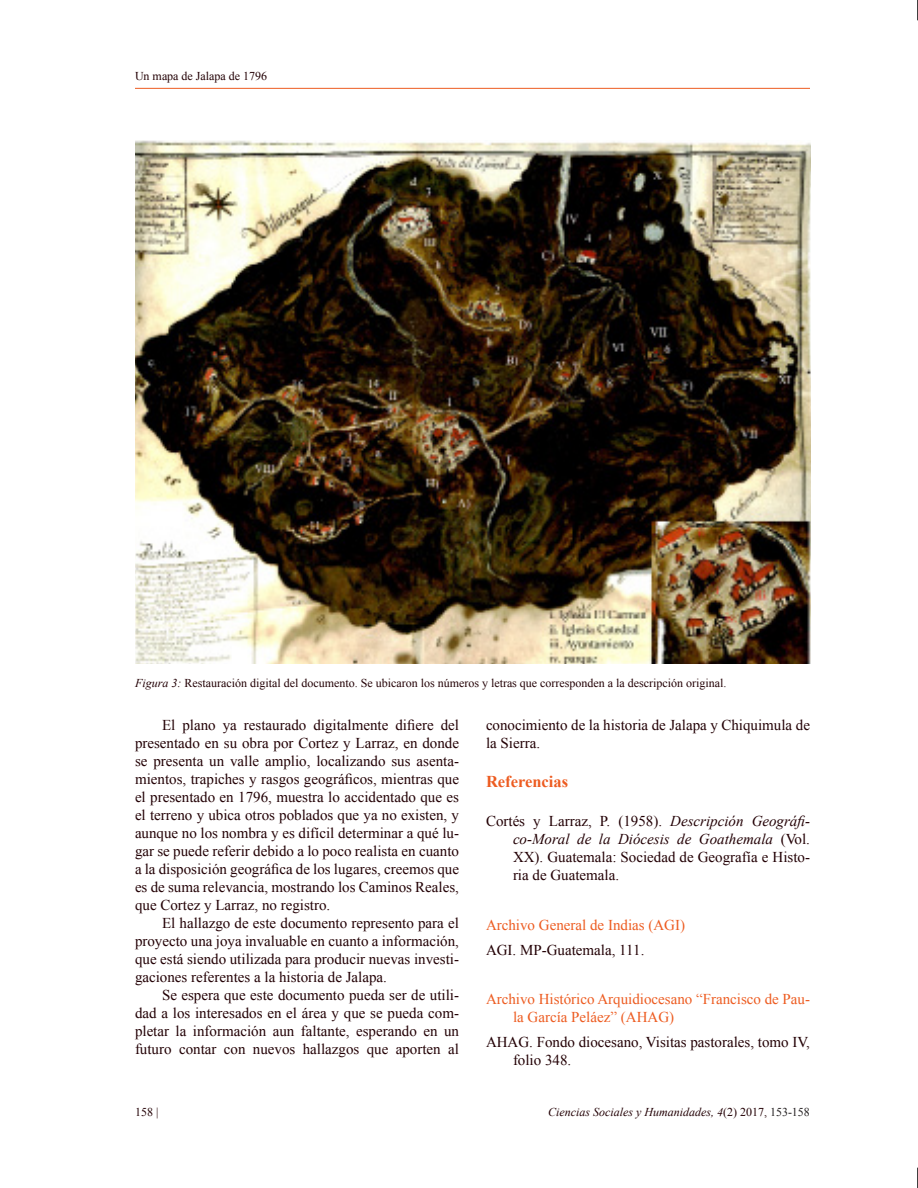
<style>
.page{position:relative;width:918px;height:1188px;background:#fff}
.page>*{position:absolute;margin:0;border:0;box-sizing:border-box;transform-origin:0 0}
.subtitulos_naranja{font:700 16.5px "Times New Roman";color:#ed5c21}
.Cuerpo_de_Texto{font:15px/18px "Times New Roman";color:#230005;text-align:justify}
.referencias{font:15px/18px "Times New Roman";color:#230005;text-align:justify}
.referencias-2{font:15px/18px "Times New Roman";color:#ed5c21}
.pie_de_foto{font:12px "Times New Roman";color:#230005}
.t1{font:italic 12px "Times New Roman";color:#230005}
.s1{font-style:italic}
.s2{font-style:normal}
.s3{font-style:normal;color:#231f20}
</style>
<div class="page">
<hr style="left:135px;top:88px;width:675px;height:1px;background:#ed5c21">
<svg style="left:917px;top:0;width:1px;height:20px"></svg>
<svg style="left:917px;top:1168px;width:1px;height:20px"></svg>
<img style="left:135px;top:141px;width:675px;height:523px">
<p class="pie_de_foto" style="left:135px;top:68px;width:134px">Un mapa de Jalapa de 1796</p>
<p class="pie_de_foto" style="left:135px;top:675px;width:593px"><span class="s1">Figura 3:</span> Restauración digital del documento. Se ubicaron los números y letras que corresponden a la descripción original.</p>
<p class="Cuerpo_de_Texto" style="left:135px;top:716px;width:326px;text-indent:27px">El plano ya restaurado digitalmente difiere del presentado en su obra por Cortez y Larraz, en donde se presenta un valle amplio, localizando sus asenta&shy;mientos, trapiches y rasgos geográficos, mientras que el presentado en 1796, muestra lo accidentado que es el terreno y ubica otros poblados que ya no existen, y aunque no los nombra y es difícil determinar a qué lu&shy;gar se puede referir debido a lo poco realista en cuanto a la disposición geográfica de los lugares, creemos que es de suma relevancia, mostrando los Caminos Reales, que Cortez y Larraz, no registro.</p>
<p class="Cuerpo_de_Texto" style="left:135px;top:914px;width:326px;text-indent:27px">El hallazgo de este documento represento para el proyecto una joya invaluable en cuanto a información, que está siendo utilizada para producir nuevas investi&shy;gaciones referentes a la historia de Jalapa.</p>
<p class="Cuerpo_de_Texto" style="left:135px;top:986px;width:326px;text-indent:27px">Se espera que este documento pueda ser de utili&shy;dad a los interesados en el área y que se pueda com&shy;pletar la información aun faltante, esperando en un futuro contar con nuevos hallazgos que aporten al</p>
<p class="Cuerpo_de_Texto" style="left:486px;top:716px;width:326px">conocimiento de la historia de Jalapa y Chiquimula de la Sierra.</p>
<p class="subtitulos_naranja" style="left:486px;top:770px;width:84px">Referencias</p>
<p class="referencias" style="left:513px;top:812px;width:299px;text-indent:-27px">Cortés y Larraz, P. (1958). <span class="s1">Descripción Geográfi&shy;co-Moral de la Diócesis de Goathemala</span> (Vol.<br>XX). Guatemala: Sociedad de Geografía e Histo&shy;ria de Guatemala.</p>
<p class="referencias-2" style="left:486px;top:916px;width:201px">Archivo General de Indias (AGI)</p>
<p class="referencias" style="left:486px;top:940px;width:160px">AGI. MP-Guatemala, 111.</p>
<p class="referencias-2" style="left:513px;top:990px;width:298px;text-indent:-27px">Archivo Histórico Arquidiocesano “Francisco de Pau&shy;la García Peláez” (AHAG)</p>
<p class="referencias" style="left:513px;top:1033px;width:298px;text-indent:-27px">AHAG. Fondo diocesano, Visitas pastorales, tomo IV, folio 348.</p>
<p class="pie_de_foto" style="left:135px;top:1104px;width:25px">158 |</p>
<p class="t1" style="left:548px;top:1104px;width:263px">Ciencias Sociales y Humanidades, 4<span class="s2">(2) 2017,</span> <span class="s3">153-158</span></p>
</div>
